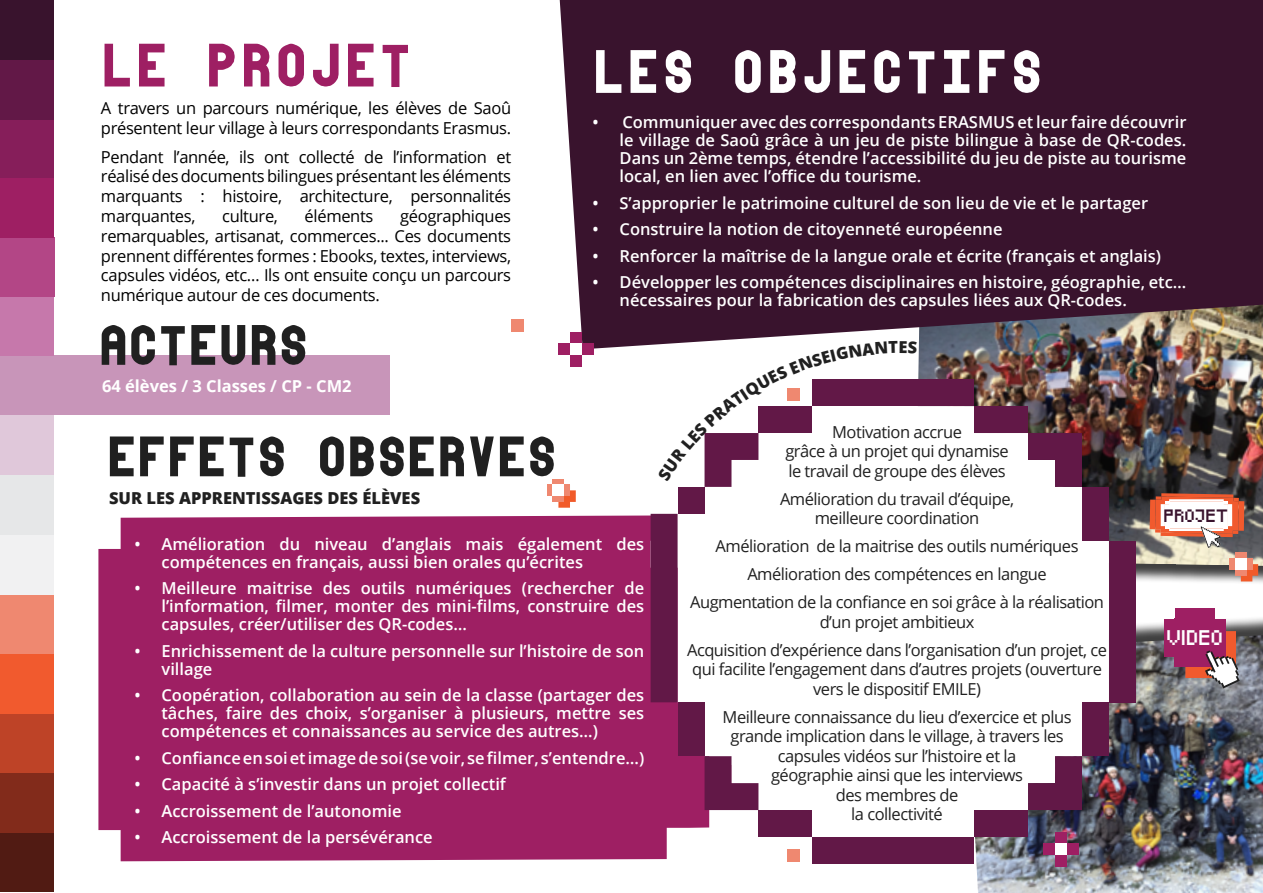
<style>
.page{position:relative;width:1263px;height:893px;background:#fff}
.page>*{position:absolute;margin:0;border:0;box-sizing:border-box;transform-origin:0 0}
.t1{font:64.5px "absender";letter-spacing:.04em;color:#fff}
.t2{font:64.5px "absender";letter-spacing:.04em;color:#9e1f63}
.t3{font:60px "absender";color:#202020}
.t4{font:600 16.5px/18px "Open Sans";color:#fff;text-align:justify}
.t5{font:16.5px/19.5px "Open Sans";letter-spacing:-.03em;color:#202020;text-align:center}
.t6{font:16.5px/19.8px "Open Sans";letter-spacing:-.02em;color:#000;text-align:justify}
.t7{font:800 16.5px "Open Sans";color:#202020}
.t8{font:700 16.5px "Open Sans";color:#fff}
.t9{font:12.3px "Pixeled";color:#fff}
.t10{font:10.5px "Pixeled";color:#39132d}
</style>
<div class="page">
<img style="left:975px;top:635px;width:288px;height:258px">
<img style="left:918px;top:349px;width:345px;height:217px">
<div style="left:0;top:832px;width:54px;height:60px;background:#511b13"></div>
<div style="left:0;top:773px;width:54px;height:59px;background:#822b1b"></div>
<div style="left:0;top:713px;width:54px;height:60px;background:#be4327"></div>
<div style="left:0;top:654px;width:54px;height:59px;background:#f15a2e"></div>
<div style="left:0;top:594px;width:54px;height:60px;background:#ef8870"></div>
<div style="left:0;top:535px;width:54px;height:60px;background:#f1f1f2"></div>
<div style="left:0;top:475px;width:54px;height:60px;background:#e6e7e8"></div>
<div style="left:0;top:416px;width:54px;height:59px;background:#e0c8da"></div>
<div style="left:0;top:355px;width:389px;height:60px;background:#c895b9"></div>
<div style="left:0;top:297px;width:54px;height:59px;background:#c678ab"></div>
<div style="left:0;top:238px;width:54px;height:59px;background:#b34686"></div>
<div style="left:0;top:0;width:54px;height:60px;background:#39132d"></div>
<div style="left:0;top:178px;width:54px;height:60px;background:#9e1f63"></div>
<div style="left:0;top:118px;width:54px;height:60px;background:#861e5a"></div>
<div style="left:0;top:60px;width:54px;height:59px;background:#621847"></div>
<svg style="left:560px;top:0;width:703px;height:349px;background:#401c34"></svg>
<div style="left:511px;top:319px;width:12px;height:12px;background:#ef8870"></div>
<div style="left:787px;top:849px;width:12px;height:12px;background:#ef8870"></div>
<div style="left:98px;top:515px;width:569px;height:346px;background:#9e1f63"></div>
<svg style="left:558px;top:490px;width:18px;height:18px"></svg>
<div style="left:547px;top:485px;width:6px;height:11px;background:#ef8870"></div>
<div style="left:553px;top:479px;width:11px;height:6px;background:#ef8870"></div>
<div style="left:553px;top:496px;width:11px;height:6px;background:#ef8870"></div>
<div style="left:564px;top:485px;width:6px;height:11px;background:#ef8870"></div>
<div style="left:553px;top:485px;width:11px;height:11px;background:#fff"></div>
<svg style="left:1235px;top:558px;width:23px;height:23px"></svg>
<div style="left:1229px;top:558px;width:6px;height:12px;background:#ef8870"></div>
<div style="left:1235px;top:553px;width:11px;height:5px;background:#ef8870"></div>
<div style="left:1235px;top:570px;width:11px;height:6px;background:#ef8870"></div>
<div style="left:1246px;top:558px;width:6px;height:12px;background:#ef8870"></div>
<div style="left:1235px;top:558px;width:11px;height:12px;background:#fff"></div>
<div style="left:570px;top:332px;width:12px;height:12px;background:#9e1f63"></div>
<div style="left:558px;top:344px;width:12px;height:11px;background:#9e1f63"></div>
<div style="left:570px;top:355px;width:12px;height:11px;background:#9e1f63"></div>
<div style="left:582px;top:344px;width:12px;height:11px;background:#9e1f63"></div>
<div style="left:570px;top:344px;width:12px;height:11px;background:#fff"></div>
<div style="left:1055px;top:832px;width:12px;height:11px;background:#9e1f63"></div>
<div style="left:1043px;top:843px;width:12px;height:12px;background:#9e1f63"></div>
<div style="left:1055px;top:855px;width:12px;height:11px;background:#9e1f63"></div>
<div style="left:1067px;top:843px;width:12px;height:12px;background:#9e1f63"></div>
<div style="left:1055px;top:843px;width:12px;height:12px;background:#fff"></div>
<svg style="left:1150px;top:493px;width:94px;height:55px"></svg>
<svg style="left:651px;top:406px;width:458px;height:431px"></svg>
<div style="left:678px;top:487px;width:26px;height:27px;background:#621847"></div>
<div style="left:974px;top:406px;width:54px;height:27px;background:#621847"></div>
<div style="left:812px;top:379px;width:162px;height:27px;background:#621847"></div>
<svg style="left:1028px;top:433px;width:54px;height:54px"></svg>
<div style="left:974px;top:810px;width:54px;height:27px;background:#621847"></div>
<div style="left:812px;top:837px;width:162px;height:27px;background:#621847"></div>
<svg style="left:1028px;top:756px;width:54px;height:54px"></svg>
<div style="left:1082px;top:702px;width:27px;height:54px;background:#621847"></div>
<div style="left:1082px;top:487px;width:27px;height:54px;background:#621847"></div>
<div style="left:1109px;top:541px;width:27px;height:161px;background:#621847"></div>
<div style="left:758px;top:810px;width:54px;height:27px;background:#621847"></div>
<svg style="left:704px;top:756px;width:54px;height:54px"></svg>
<div style="left:678px;top:702px;width:26px;height:54px;background:#621847"></div>
<div style="left:651px;top:514px;width:27px;height:188px;background:#621847"></div>
<div style="left:1165px;top:619px;width:10px;height:37px;background:#9e1f63"></div>
<div style="left:1175px;top:608px;width:40px;height:11px;background:#9e1f63"></div>
<div style="left:1175px;top:656px;width:40px;height:11px;background:#9e1f63"></div>
<div style="left:1215px;top:618px;width:10px;height:38px;background:#9e1f63"></div>
<div style="left:1175px;top:619px;width:40px;height:38px;background:#9e1f63"></div>
<svg style="left:1176px;top:620px;width:64px;height:68px"></svg>
<svg style="left:657px;top:341px;width:260px;height:146px"></svg>
<h1 class="t2" style="left:101px;top:39px;width:312px">LE PROJET</h1>
<h1 class="t1" style="left:592px;top:46px;width:452px">LES OBJECTIFS</h1>
<p class="t6" style="left:101px;top:98px;width:412px">A travers un parcours numérique, les élèves de Saoû présentent leur village à leurs correspondants Erasmus.</p>
<p class="t6" style="left:101px;top:146px;width:412px">Pendant l’année, ils ont collecté de l’information et réalisé des documents bilingues présentant les éléments marquants : histoire, architecture, personnalités marquantes,</p>
<p class="t4" style="left:619px;top:113px;width:568px;text-indent:-27px">• Communiquer avec des correspondants ERASMUS et leur faire découvrir le village de Saoû grâce à un jeu de piste bilingue à base de QR-codes.<br>Dans un 2ème temps, étendre l’accessibilité du jeu de piste au tourisme local, en lien avec l’office du tourisme.</p>
<p class="t4" style="left:593px;top:193px;width:557px">• S’approprier le patrimoine culturel de son lieu de vie et le partager</p>
<p class="t4" style="left:593px;top:220px;width:412px">• Construire la notion de citoyenneté européenne</p>
<p class="t4" style="left:593px;top:246px;width:570px">• Renforcer la maîtrise de la langue orale et écrite (français et anglais)</p>
<p class="t4" style="left:619px;top:273px;width:568px;text-indent:-27px">• Développer les compétences disciplinaires en histoire, géographie, etc… nécessaires pour la fabrication des capsules liées aux QR-codes.</p>
<p class="t6" style="left:101px;top:206px;width:412px;text-indent:299px">géographiques remarquables, artisanat, commerces... Ces documents prennent différentes formes : Ebooks, textes, interviews, capsules vidéos, etc… Ils ont ensuite conçu un parcours numérique autour de ces documents.</p>
<p class="t6" style="left:222px;top:206px;width:57px">culture,</p>
<p class="t6" style="left:305px;top:206px;width:70px">éléments</p>
<h2 class="t3" style="left:98px;top:321px;width:211px">ACTEURS</h2>
<p class="t8" style="left:102px;top:374px;width:251px">64 élèves / 3 Classes / CP - CM2</p>
<h2 class="t3" style="left:107px;top:432px;width:451px">EFFETS OBSERveS</h2>
<p class="t7" style="left:109px;top:485px;width:313px">SUR LES APPRENTISSAGES DES ÉLÈVES</p>
<p class="t4" style="left:161px;top:534px;width:484px;text-indent:-27px">• Amélioration du niveau d’anglais mais également des compétences en français, aussi bien orales qu’écrites</p>
<p class="t4" style="left:161px;top:579px;width:484px;text-indent:-27px">• Meilleure maitrise des outils numériques (rechercher de l’information, filmer, monter des mini-films, construire des capsules, créer/utiliser des QR-codes…</p>
<p class="t4" style="left:161px;top:641px;width:484px;text-indent:-27px">• Enrichissement de la culture personnelle sur l’histoire de son village</p>
<p class="t4" style="left:161px;top:686px;width:484px;text-indent:-27px">• Coopération, collaboration au sein de la classe (partager des tâches, faire des choix, s’organiser à plusieurs, mettre ses compétences et connaissances au service des autres…)</p>
<p class="t4" style="left:134px;top:748px;width:511px">• Confiance en soi et image de soi (se voir, se filmer, s’entendre…)</p>
<p class="t4" style="left:134px;top:775px;width:373px">• Capacité à s’investir dans un projet collectif</p>
<p class="t4" style="left:134px;top:801px;width:269px">• Accroissement de l’autonomie</p>
<p class="t4" style="left:134px;top:828px;width:300px">• Accroissement de la persévérance</p>
<p class="t5" style="left:785px;top:421px;width:225px">Motivation accrue<br>grâce à un projet qui dynamise le travail de groupe des élèves</p>
<p class="t5" style="left:780px;top:488px;width:236px">Amélioration du travail d’équipe, meilleure coordination</p>
<p class="t5" style="left:690px;top:532px;width:415px;line-height:28px">Amélioration de la maitrise des outils numériques<br>Amélioration des compétences en langue<br>Augmentation de la confiance en soi grâce à la réalisation</p>
<p class="t5" style="left:687px;top:607px;width:422px;line-height:28px">d’un projet ambitieux<br>Acquisition d’expérience dans l’organisation d’un projet, ce</p>
<p class="t5" style="left:692px;top:659px;width:411px">qui facilite l’engagement dans d’autres projets (ouverture vers le dispositif EMILE)</p>
<p class="t5" style="left:723px;top:706px;width:350px">Meilleure connaissance du lieu d’exercice et plus grande implication dans le village, à travers les capsules vidéos sur l’histoire et la<br>géographie ainsi que les interviews<br>des membres de<br>la collectivité</p>
<p class="t10" style="left:1164px;top:512px;width:66px">PROJET</p>
<p class="t9" style="left:1167px;top:634px;width:58px">VIDEO</p>
</div>
